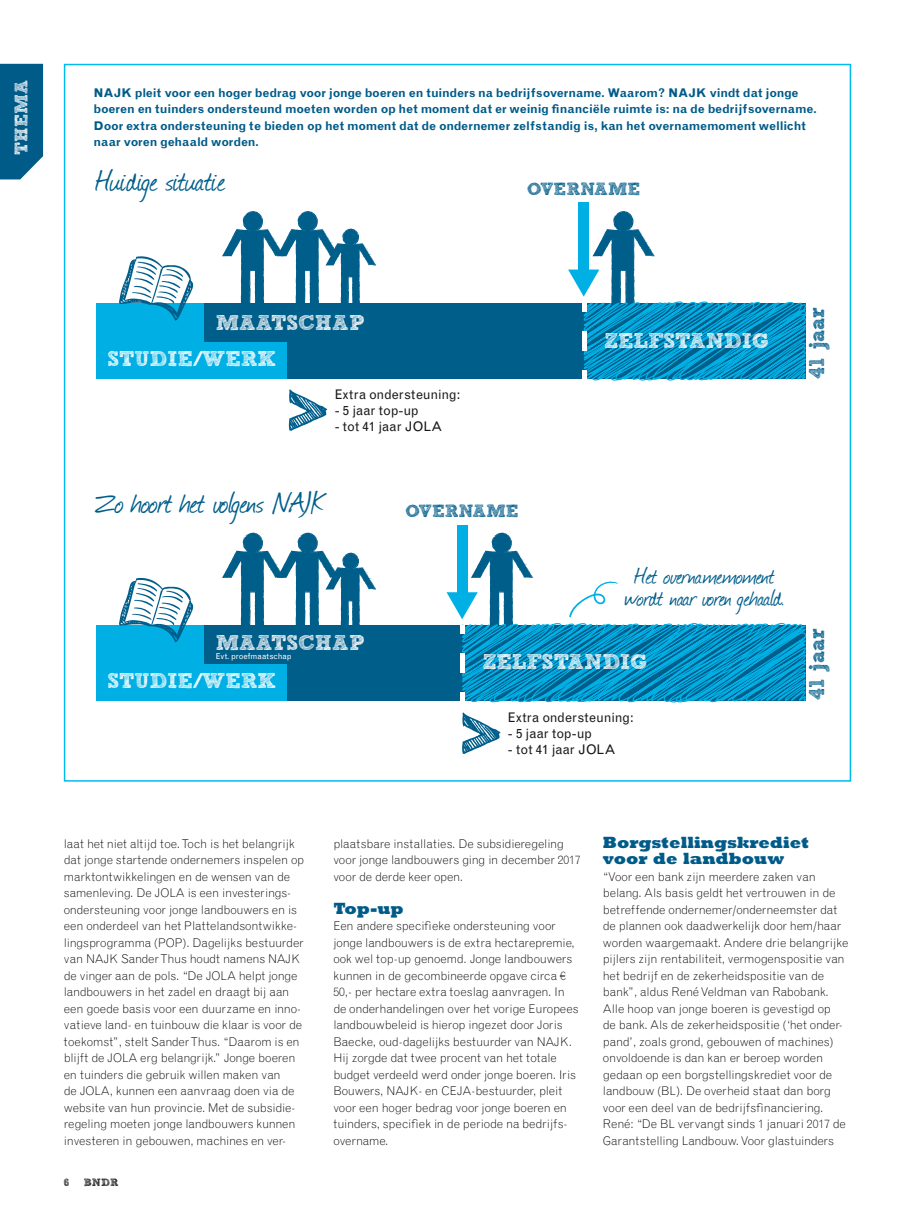
<style>
.page{position:relative;width:915px;height:1212px;background:#fff}
.page>*{position:absolute;margin:0;border:0;box-sizing:border-box;transform-origin:0 0}
.t1{font:35.1px "Journal";color:#005e8b}
.t2{font:27px/21.6px "Journal";color:#005e8b;text-align:center}
.t3{font:700 21.15px "Sketch Block";color:#fff}
.t4{font:700 21.15px "Sketch Block";color:#005e8b}
.t5{font:19.65px/23.5px "Grotesque MT Std";letter-spacing:-.005em;color:#005e8b}
.t6{font:700 18px "Sketch Block";color:#fff}
.t7{font:700 17.55px "Sketch Block";color:#005c88}
.t8{font:800 16.5px/16.5px "Rockwell Std";color:#005b89}
.t9{font:13.2px "Grotesque MT Std";letter-spacing:.005em;color:#1b181c}
.t10{font:300 12px/16.5px "Grotesque MT Std";letter-spacing:-.01em;color:#000}
.t11{font:700 12px/16.5px "Grotesque MT Std";letter-spacing:-.015em;color:#005b89}
.t12{font:700 10.5px "Sketch Block";color:#000}
.t13{font:8.1px "Grotesque MT Std";color:#fff}
.s1{font-weight:700}
</style>
<div class="page">
<div style="left:0;top:64px;width:43px;height:115px;background:#005b89"></div>
<svg style="left:222px;top:211px;width:154px;height:92px"></svg>
<svg style="left:462px;top:712px;width:38px;height:42px"></svg>
<svg style="left:289px;top:389px;width:38px;height:42px"></svg>
<div style="left:96px;top:303px;width:108px;height:76px;background:#00b0e5"></div>
<div style="left:204px;top:303px;width:379px;height:76px;background:#005e8b"></div>
<svg style="left:119px;top:256px;width:75px;height:65px"></svg>
<svg style="left:222px;top:532px;width:154px;height:93px"></svg>
<div style="left:96px;top:625px;width:108px;height:75px;background:#00b0e5"></div>
<div style="left:204px;top:625px;width:379px;height:75px;background:#005e8b"></div>
<svg style="left:119px;top:578px;width:75px;height:64px"></svg>
<div style="left:578px;top:203px;width:11px;height:71px;background:#00b0e5"></div>
<svg style="left:568px;top:211px;width:237px;height:170px"></svg>
<div style="left:456px;top:525px;width:11px;height:72px;background:#00b0e5"></div>
<svg style="left:446px;top:532px;width:359px;height:170px"></svg>
<div style="left:96px;top:342px;width:191px;height:37px;background:#00b0e5"></div>
<div style="left:96px;top:664px;width:191px;height:37px;background:#00b0e5"></div>
<h3 class="t6" style="left:10px;top:155px;width:76px;rotate:-90deg">THEMA</h3>
<h3 class="t5" style="left:96px;top:76px;width:637px;text-indent:127px">steuning.<br><span class="s1">Oplossing:</span> aanpassing van het aanvangsmoment van ondersteuning.</h3>
<p class="t11" style="left:94px;top:84px;width:724px">NAJK pleit voor een hoger bedrag voor jonge boeren en tuinders na bedrijfsovername. Waarom? NAJK vindt dat jonge boeren en tuinders ondersteund moeten worden op het moment dat er weinig financiële ruimte is: na de bedrijfsovername.<br>Door extra ondersteuning te bieden op het moment dat de ondernemer zelfstandig is, kan het overnamemoment wellicht naar voren gehaald worden.</p>
<h1 class="t1" style="left:96px;top:157px;width:131px">Huidige situatie</h1>
<h3 class="t7" style="left:527px;top:178px;width:114px">OVERNAME</h3>
<h3 class="t3" style="left:216px;top:310px;width:150px">MAATSCHAP</h3>
<h3 class="t3" style="left:108px;top:346px;width:170px">STUDIE/WERK</h3>
<p class="t9" style="left:334px;top:387px;width:127px">Extra ondersteuning:</p>
<p class="t9" style="left:334px;top:403px;width:86px">- 5 jaar top-up</p>
<p class="t9" style="left:334px;top:418px;width:109px">- tot 41 jaar JOLA</p>
<h1 class="t1" style="left:96px;top:479px;width:231px">Zo hoort het volgens NAJK</h1>
<h3 class="t7" style="left:405px;top:500px;width:114px">OVERNAME</h3>
<h3 class="t3" style="left:604px;top:327px;width:166px">ZELFSTANDIG</h3>
<h2 class="t2" style="left:624px;top:565px;width:163px">Het overnamemoment wordt naar voren gehaald.</h2>
<h3 class="t3" style="left:216px;top:630px;width:150px">MAATSCHAP</h3>
<p class="t13" style="left:216px;top:651px;width:77px">Evt. proefmaatschap</p>
<h3 class="t3" style="left:108px;top:668px;width:170px">STUDIE/WERK</h3>
<h3 class="t3" style="left:482px;top:649px;width:166px">ZELFSTANDIG</h3>
<p class="t9" style="left:508px;top:710px;width:127px">Extra ondersteuning:</p>
<p class="t9" style="left:508px;top:726px;width:86px">- 5 jaar top-up</p>
<p class="t9" style="left:508px;top:742px;width:109px">- tot 41 jaar JOLA</p>
<h3 class="t4" style="left:803px;top:379px;width:74px;rotate:-90deg">41 jaar</h3>
<h3 class="t4" style="left:803px;top:700px;width:74px;rotate:-90deg">41 jaar</h3>
<p class="t10" style="left:64px;top:835px;width:242px">laat het niet altijd toe. Toch is het belangrijk dat jonge startende ondernemers inspelen op marktontwikkelingen en de wensen van de samenleving. De JOLA is een investerings&shy;ondersteuning voor jonge landbouwers en is een onderdeel van het Plattelandsontwikke&shy;lingsprogramma (POP). Dagelijks bestuurder van NAJK Sander Thus houdt namens NAJK de vinger aan de pols. “De JOLA helpt jonge landbouwers in het zadel en draagt bij aan een goede basis voor een duurzame en inno&shy;vatieve land- en tuinbouw die klaar is voor de toekomst”, stelt Sander Thus. “Daarom is en blijft de JOLA erg belangrijk.” Jonge boeren en tuinders die gebruik willen maken van<br>de JOLA, kunnen een aanvraag doen via de website van hun provincie. Met de subsidie&shy;regeling moeten jonge landbouwers kunnen investeren in gebouwen, machines en ver-</p>
<p class="t10" style="left:333px;top:835px;width:249px">plaatsbare installaties. De subsidieregeling voor jonge landbouwers ging in december 2017 voor de derde keer open.</p>
<h3 class="t8" style="left:333px;top:899px;width:72px">Top-up</h3>
<p class="t10" style="left:333px;top:918px;width:246px">Een andere specifieke ondersteuning voor jonge landbouwers is de extra hectarepremie, ook wel top-up genoemd. Jonge landbouwers kunnen in de gecombineerde opgave circa € 50,- per hectare extra toeslag aanvragen. In de onderhandelingen over het vorige Europees landbouwbeleid is hierop ingezet door Joris Baecke, oud-dagelijks bestuurder van NAJK.<br>Hij zorgde dat twee procent van het totale budget verdeeld werd onder jonge boeren. Iris Bouwers, NAJK- en CEJA-bestuurder, pleit voor een hoger bedrag voor jonge boeren en tuinders, specifiek in de periode na bedrijfs&shy;overname.</p>
<p class="t12" style="left:64px;top:1176px;width:7px">6</p>
<p class="t12" style="left:84px;top:1176px;width:36px">BNDR</p>
<h3 class="t8" style="left:602px;top:833px;width:207px">Borgstellingskrediet voor de landbouw</h3>
<p class="t10" style="left:602px;top:868px;width:247px">“Voor een bank zijn meerdere zaken van belang. Als basis geldt het vertrouwen in de betreffende ondernemer/onderneemster dat de plannen ook daadwerkelijk door hem/haar worden waargemaakt. Andere drie belangrijke pijlers zijn rentabiliteit, vermogenspositie van het bedrijf en de zekerheidspositie van de bank”, aldus René Veldman van Rabobank.<br>Alle hoop van jonge boeren is gevestigd op<br>de bank. Als de zekerheidspositie (‘het onder&shy;pand’, zoals grond, gebouwen of machines) onvoldoende is dan kan er beroep worden gedaan op een borgstellingskrediet voor de landbouw (BL). De overheid staat dan borg voor een deel van de bedrijfsfinanciering.<br>René: “De BL vervangt sinds 1 januari 2017 de Garantstelling Landbouw. Voor glastuinders</p>
</div>
